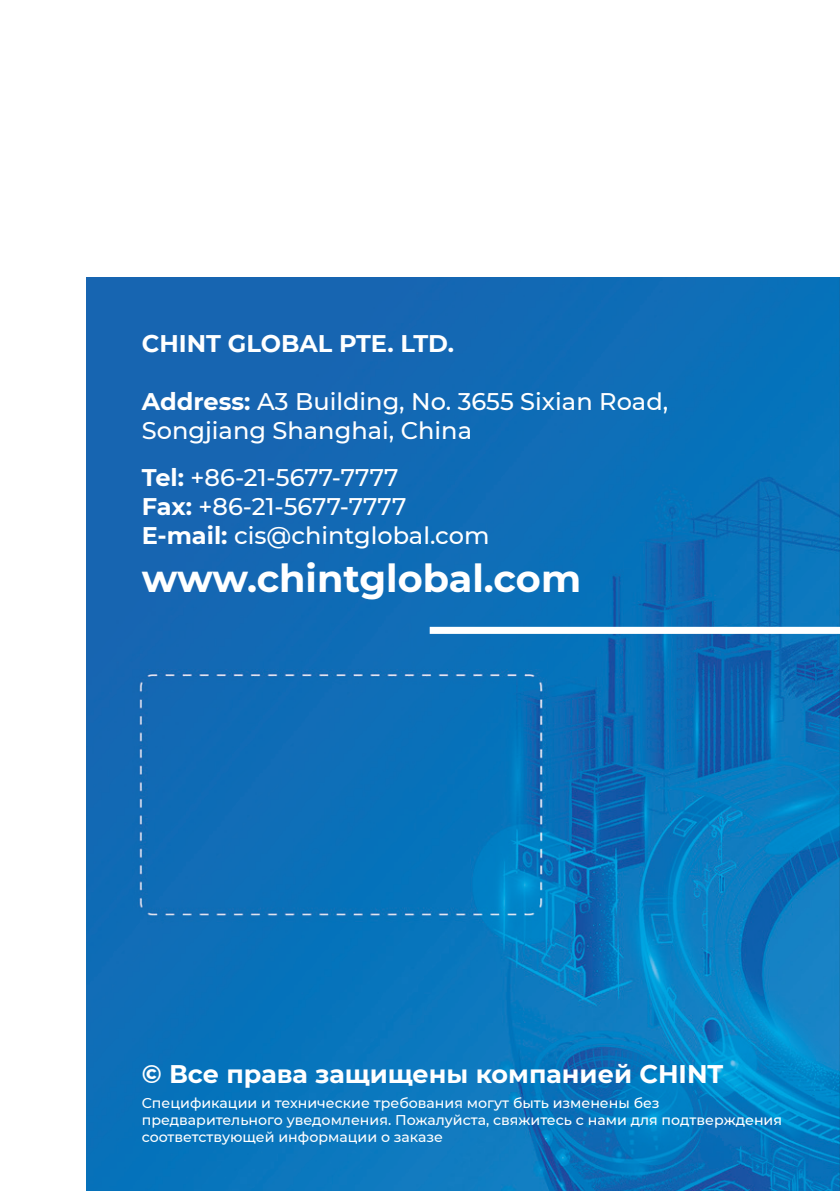
<style>
.page{position:relative;width:840px;height:1191px;background:#fff}
.page>*{position:absolute;margin:0;border:0;box-sizing:border-box;transform-origin:0 0}
.t1{font:700 38.2px "Montserrat";color:#fff}
.t2{font:700 25.4px "Montserrat";color:#fff}
.t3{font:500 24px/28.8px "Montserrat";color:#fff}
.t4{font:700 24px "Montserrat";color:#fff}
.t5{font:500 14.2px/17px "Montserrat";color:#fff}
.s1{font-weight:700}
</style>
<div class="page">
<img style="left:86px;top:277px;width:753px;height:914px">
<div style="left:429px;top:627px;width:410px;height:7px;background:#fff"></div>
<h3 class="t4" style="left:142px;top:326px;width:313px">CHINT GLOBAL PTE. LTD.</h3>
<h3 class="t3" style="left:142px;top:386px;width:527px"><span class="s1">Address:</span> A3 Building, No. 3655 Sixian Road,<br>Songjiang Shanghai, China</h3>
<h3 class="t3" style="left:142px;top:462px;width:349px"><span class="s1">Tel:</span> +86-21-5677-7777<br><span class="s1">Fax:</span> +86-21-5677-7777<br><span class="s1">E-mail:</span> cis@chintglobal.com</h3>
<h1 class="t1" style="left:142px;top:550px;width:440px">www.chintglobal.com</h1>
<h2 class="t2" style="left:142px;top:1056px;width:582px">© Все права защищены компанией CHINT</h2>
<p class="t5" style="left:142px;top:1094px;width:641px">Спецификации и технические требования могут быть изменены без предварительного уведомления. Пожалуйста, свяжитесь с нами для подтверждения соответствующей информации о заказе</p>
</div>
